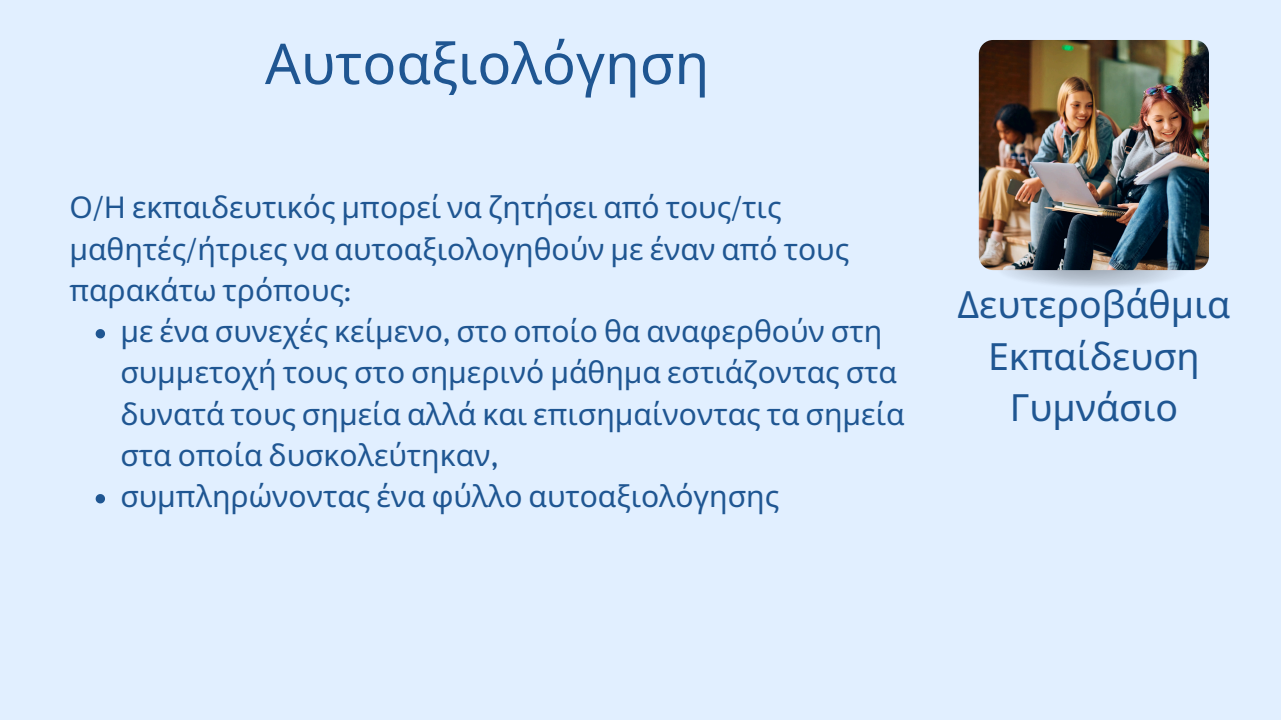
<style>
.page{position:relative;width:1281px;height:720px;background:#e1efff}
.page>*{position:absolute;margin:0;border:0;box-sizing:border-box;transform-origin:0 0}
.t1{font:56.25px "Noto Sans";color:#1f5692}
.t2{font:37.5px/51.5px "Noto Sans";color:#1f5692;text-align:center}
.t3{font:30px/41.2px "Noto Sans";color:#1f5692}
.s1{font-family:"Roca One"}
</style>
<div class="page">
<img style="left:979px;top:40px;width:230px;height:230px;border-radius:14px">
<svg style="left:96px;top:329px;width:9px;height:9px"></svg>
<svg style="left:96px;top:494px;width:9px;height:9px"></svg>
<p class="t1" style="left:265px;top:24px;width:446px">Αυτοαξιολόγηση</p>
<p class="t3" style="left:69px;top:186px;width:781px">Ο<span class="s1">/</span>Η εκπαιδευτικός μπορεί να ζητήσει από τους<span class="s1">/</span>τις μαθητές<span class="s1">/</span>ήτριες να αυτοαξιολογηθούν με έναν από τους παρακάτω τρόπους<span class="s1">:</span></p>
<p class="t3" style="left:120px;top:310px;width:785px">με ένα συνεχές κείμενο<span class="s1">,</span> στο οποίο θα αναφερθούν στη συμμετοχή τους στο σημερινό μάθημα εστιάζοντας στα δυνατά τους σημεία αλλά και επισημαίνοντας τα σημεία στα οποία δυσκολεύτηκαν<span class="s1">,</span></p>
<h2 class="t3" style="left:120px;top:475px;width:660px">συμπληρώνοντας ένα φύλλο αυτοαξιολόγησης</h2>
<p class="t2" style="left:957px;top:278px;width:274px">Δευτεροβάθμια<br>Εκπαίδευση</p>
<p class="t2" style="left:1009px;top:381px;width:170px">Γυμνάσιο</p>
</div>
